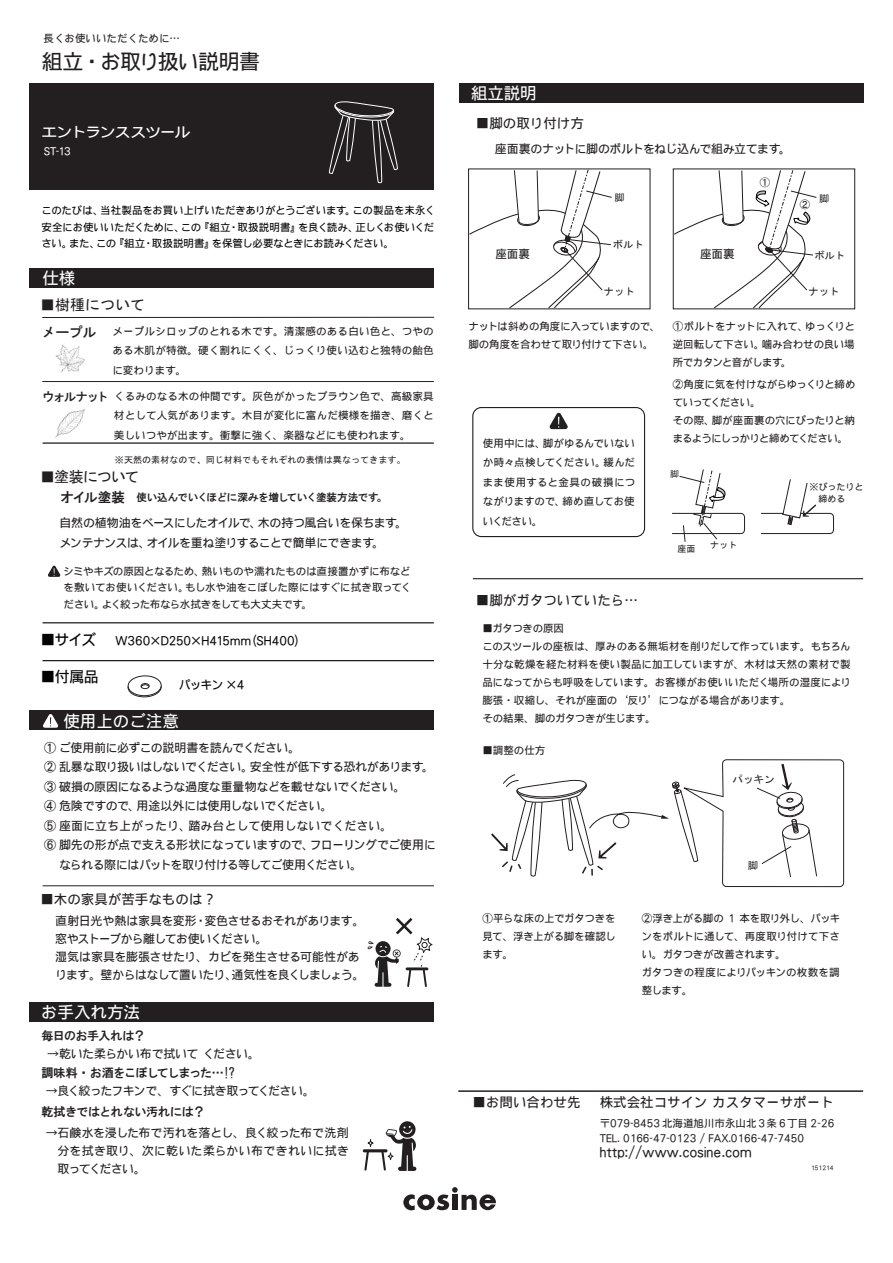
<style>
.page{position:relative;width:893px;height:1263px;background:#fff}
.page>*{position:absolute;margin:0;border:0;box-sizing:border-box;transform-origin:0 0}
.t1{font:21px "DF Gothic P W5 WINP RKSJ H";letter-spacing:-.045em;color:#231f20}
.t2{font:16.5px "DF Gothic P W5 WINP RKSJ H";color:#fff}
.t3{font:15px "MS Gothic";letter-spacing:-.01em;color:#231f20}
.t4{font:15px "DF Gothic P W5 WINP RKSJ H";letter-spacing:-.065em;color:#030303}
.t5{font:14.25px "DF Gothic P W5 WINP RKSJ H";letter-spacing:-.11em;color:#fff;scale:1.16 1}
.t6{font:13.5px "DF Gothic P W5 WINP RKSJ H";color:#231f20}
.t7{font:13.5px "DF Gothic P W5 WINP RKSJ H";letter-spacing:.025em;color:#231f20}
.t8{font:13.5px "HG Gothic E";color:#231f20}
.t9{font:12px/18px "DF Gothic P W5 WINP RKSJ H";letter-spacing:-.04em;color:#231f20}
.t10{font:12px "DF Gothic P W5 WINP RKSJ H";color:#231f20}
.t11{font:12px "DF Gothic P W5 WINP RKSJ H";letter-spacing:-.005em;color:#030303}
.t12{font:12px "DF Gothic P W5 WINP RKSJ H";letter-spacing:-.07em;color:#231f20}
.t13{font:12px "HG Gothic E";letter-spacing:-.04em;color:#231f20}
.t14{font:12px "HG Gothic E";letter-spacing:-.07em;color:#231f20}
.t15{font:11.55px "DF Gothic P W5 WINP RKSJ H";color:#231f20}
.t16{font:10.5px/18px "DF Gothic P W5 WINP RKSJ H";letter-spacing:-.01em;color:#231f20;text-align:justify}
.t17{font:10.5px/16.5px "DF Gothic P W5 WINP RKSJ H";letter-spacing:-.03em;color:#030303;text-align:justify}
.t18{font:10.5px/18px "DF Gothic P W5 WINP RKSJ H";letter-spacing:-.04em;color:#231f20}
.t19{font:10.5px "HG Gothic E";letter-spacing:-.03em;color:#231f20}
.t20{font:10.5px "MS Gothic";color:#231f20}
.t21{font:10.5px "DF Gothic P W5 WINP RKSJ H";color:#fff}
.t22{font:10.2px "MS Gothic";color:#231f20}
.t23{font:9px "MS Gothic";color:#231f20}
.t24{font:9px/12px "DF Gothic P W5 WINP RKSJ H";color:#231f20}
.t25{font:6px "DF Gothic P W5 WINP RKSJ H";color:#231f20}
.s1{font-family:"HG Gothic E";font-size:12px}
</style>
<div class="page">
<svg style="left:367px;top:918px;width:66px;height:69px"></svg>
<div style="left:29px;top:710px;width:404px;height:20px;background:#231f20"></div>
<svg style="left:43px;top:714px;width:15px;height:14px"></svg>
<div style="left:30px;top:268px;width:404px;height:20px;background:#231f20"></div>
<div style="left:459px;top:83px;width:404px;height:20px;background:#231f20"></div>
<div style="left:30px;top:1002px;width:404px;height:20px;background:#231f20"></div>
<svg style="left:403px;top:1187px;width:93px;height:24px"></svg>
<hr style="left:43px;top:885px;width:391px;height:1px;background:#231f20">
<hr style="left:458px;top:1090px;width:405px;height:2px;background:#231f20">
<hr style="left:43px;top:622px;width:391px;height:1px;background:#030303">
<hr style="left:43px;top:442px;width:391px;height:2px;background:#030303">
<hr style="left:43px;top:660px;width:391px;height:1px;background:#030303">
<hr style="left:363px;top:1149px;width:24px;height:3px;background:#231f20;border-radius:2px">
<svg style="left:364px;top:1152px;width:5px;height:18px"></svg>
<div style="left:368px;top:1139px;width:5px;height:8px;border:1px solid #231f20;border-radius:50%"></div>
<svg style="left:381px;top:1121px;width:35px;height:50px"></svg>
<hr style="left:42px;top:317px;width:392px;height:1px;background:#231f20">
<svg style="left:48px;top:566px;width:12px;height:11px"></svg>
<div style="left:30px;top:83px;width:404px;height:107px;background:#231f20"></div>
<svg style="left:550px;top:413px;width:18px;height:16px"></svg>
<hr style="left:473px;top:578px;width:390px;height:1px;background:#231f20">
<svg style="left:761px;top:479px;width:73px;height:55px"></svg>
<svg style="left:127px;top:660px;width:35px;height:38px"></svg>
<svg style="left:672px;top:469px;width:73px;height:73px"></svg>
<div style="left:472px;top:407px;width:173px;height:130px;border:1px solid #231f20;border-radius:9px"></div>
<svg style="left:329px;top:101px;width:69px;height:83px"></svg>
<img style="left:52px;top:409px;width:34px;height:34px">
<img style="left:55px;top:344px;width:30px;height:28px">
<hr style="left:42px;top:381px;width:392px;height:1px;background:#231f20">
<svg style="left:468px;top:169px;width:144px;height:140px"></svg>
<svg style="left:673px;top:169px;width:144px;height:140px"></svg>
<svg style="left:491px;top:759px;width:353px;height:128px"></svg>
<p class="t16" style="left:44px;top:29px;width:138px">長くお使いいただくために…</p>
<h1 class="t1" style="left:42px;top:51px;width:220px">組立・お取り扱い説明書</h1>
<h2 class="t2" style="left:42px;top:122px;width:95px">お昼寝ソファ</h2>
<h3 class="t5" style="left:41px;top:125px;width:130px">エントランススツール</h3>
<p class="t21" style="left:44px;top:146px;width:28px">ST-13</p>
<p class="t17" style="left:41px;top:202px;width:395px">このたびは、当社製品をお買い上げいただきありがとうございます。この製品を末永く安全にお使いいただくために、この『組立・取扱説明書』を良く読み、正しくお使いください。また、この『組立・取扱説明書』を保管し必要なときにお読みください。</p>
<h2 class="t2" style="left:42px;top:270px;width:34px">仕様</h2>
<h3 class="t3" style="left:40px;top:297px;width:107px">■樹種について</h3>
<p class="t8" style="left:42px;top:325px;width:55px">メープル</p>
<p class="t16" style="left:112px;top:321px;width:323px;line-height:19.5px">メープルシロップのとれる木です。清潔感のある白い色と、つやのある木肌が特徴。硬く割れにくく、じっくり使い込むと独特の飴色に変わります。</p>
<p class="t16" style="left:114px;top:386px;width:321px;line-height:19.5px;text-indent:-72px"><span class="s1">ウォルナット</span>くるみのなる木の仲間です。灰色がかったブラウン色で、高級家具材として人気があります。木目が変化に富んだ模様を描き、磨くと美しいつやが出ます。衝撃に強く、楽器などにも使われます。</p>
<p class="t23" style="left:115px;top:456px;width:292px">※天然の素材なので、同じ材料でもそれぞれの表情は異なってきます。</p>
<h3 class="t3" style="left:40px;top:469px;width:101px">■塗装について</h3>
<p class="t19" style="left:137px;top:492px;width:253px">使い込んでいくほどに深みを増していく塗装方法です。</p>
<p class="t8" style="left:60px;top:491px;width:66px">オイル塗装</p>
<p class="t9" style="left:59px;top:513px;width:349px;line-height:19.5px">自然の植物油をベースにしたオイルで、木の持つ風合いを保ちます。メンテナンスは、オイルを重ね塗りすることで簡単にできます。</p>
<p class="t16" style="left:64px;top:563px;width:349px;line-height:16.5px">シミやキズの原因となるため、熱いものや濡れたものは直接置かずに布などを敷いてお使いください。もし水や油をこぼした際にはすぐに拭き取ってください。よく絞った布なら水拭きをしても大丈夫です。</p>
<h3 class="t4" style="left:40px;top:632px;width:57px">■サイズ</h3>
<h3 class="t4" style="left:40px;top:669px;width:60px">■付属品</h3>
<p class="t11" style="left:116px;top:634px;width:192px">W360×D250×H415mm（SH400）</p>
<p class="t11" style="left:179px;top:678px;width:67px">パッキン ×4</p>
<h2 class="t2" style="left:63px;top:712px;width:117px">使用上のご注意</h2>
<p class="t9" style="left:44px;top:738px;width:258px">① ご使用前に必ずこの説明書を読んでください。</p>
<p class="t9" style="left:44px;top:758px;width:391px">② 乱暴な取り扱いはしないでください。安全性が低下する恐れがあります。</p>
<p class="t9" style="left:44px;top:777px;width:363px">③ 破損の原因になるような過度な重量物などを載せないでください。</p>
<p class="t9" style="left:44px;top:797px;width:290px">④ 危険ですので、用途以外には使用しないでください。</p>
<p class="t10" style="left:44px;top:819px;width:350px">⑤ 座面に立ち上がったり、踏み台として使用しないでください。</p>
<p class="t9" style="left:44px;top:836px;width:393px">⑥ 脚先の形が点で支える形状になっていますので、フローリングでご使用に</p>
<p class="t9" style="left:59px;top:855px;width:305px">なられる際にはパットを取り付ける等してご使用ください。</p>
<p class="t6" style="left:40px;top:892px;width:177px">■木の家具が苦手なものは？</p>
<p class="t9" style="left:55px;top:912px;width:311px">直射日光や熱は家具を変形・変色させるおそれがあります。窓やストーブから離してお使いください。<br>湿気は家具を膨張させたり、カビを発生させる可能性があります。壁からはなして置いたり、通気性を良くしましょう。</p>
<h2 class="t2" style="left:41px;top:1004px;width:100px">お手入れ方法</h2>
<p class="t13" style="left:41px;top:1029px;width:106px">毎日のお手入れは？</p>
<p class="t9" style="left:47px;top:1044px;width:215px">→乾いた柔らかい布で拭いて ください。</p>
<p class="t14" style="left:41px;top:1067px;width:195px">調味料・お酒をこぼしてしまった…!?</p>
<p class="t12" style="left:46px;top:1084px;width:271px">→良く絞ったフキンで、すぐに拭き取ってください。</p>
<p class="t13" style="left:41px;top:1105px;width:165px">乾拭きではとれない汚れには？</p>
<p class="t9" style="left:58px;top:1123px;width:293px;text-align:justify;text-indent:-12px">→石鹸水を浸した布で汚れを落とし、良く絞った布で洗剤分を拭き取り、次に乾いた柔らかい布できれいに拭き取ってください。</p>
<h2 class="t2" style="left:471px;top:85px;width:67px">組立説明</h2>
<p class="t6" style="left:476px;top:117px;width:109px">■脚の取り付け方</p>
<p class="t9" style="left:495px;top:139px;width:298px">座面裏のナットに脚のボルトをねじ込んで組み立てます。</p>
<p class="t15" style="left:495px;top:249px;width:36px">座面裏</p>
<p class="t22" style="left:615px;top:192px;width:12px">脚</p>
<p class="t22" style="left:613px;top:239px;width:32px">ボルト</p>
<p class="t22" style="left:604px;top:286px;width:32px">ナット</p>
<p class="t15" style="left:700px;top:249px;width:36px">座面裏</p>
<p class="t22" style="left:760px;top:177px;width:12px">①</p>
<p class="t22" style="left:800px;top:199px;width:12px">②</p>
<p class="t22" style="left:819px;top:193px;width:12px">脚</p>
<p class="t22" style="left:814px;top:250px;width:32px">ボルト</p>
<p class="t22" style="left:809px;top:286px;width:32px">ナット</p>
<p class="t16" style="left:469px;top:317px;width:193px">ナットは斜めの角度に入っていますので、脚の角度を合わせて取り付けて下さい。</p>
<p class="t16" style="left:673px;top:317px;width:184px">①ボルトをナットに入れて、ゆっくりと逆回転して下さい。噛み合わせの良い場所でカタンと音がします。</p>
<p class="t18" style="left:673px;top:376px;width:184px">②角度に気を付けながらゆっくりと締めていってください。<br>その際、脚が座面裏の穴にぴったりと納まるようにしっかりと締めてください。</p>
<p class="t16" style="left:483px;top:433px;width:154px;line-height:19.5px">使用中には、脚がゆるんでいないか時々点検してください。緩んだまま使用すると金具の破損につながりますので、締め直してお使いください。</p>
<p class="t23" style="left:670px;top:469px;width:10px">脚</p>
<p class="t24" style="left:810px;top:480px;width:55px">※ぴったりと　締める</p>
<p class="t6" style="left:476px;top:593px;width:163px">■脚がガタついていたら…</p>
<p class="t23" style="left:677px;top:544px;width:19px">座面</p>
<p class="t23" style="left:710px;top:540px;width:28px">ナット</p>
<p class="t16" style="left:482px;top:619px;width:370px;text-align:left">■ガタつきの原因<br>このスツールの座板は、厚みのある無垢材を削りだして作っています。もちろん十分な乾燥を経た材料を使い製品に加工していますが、木材は天然の素材で製品になってからも呼吸をしています。お客様がお使いいただく場所の湿度により膨張・収縮し、それが座面の‘反り’につながる場合があります。<br>その結果、脚のガタつきが生じます。</p>
<p class="t16" style="left:482px;top:741px;width:75px">■調整の仕方　</p>
<p class="t20" style="left:733px;top:774px;width:43px">パッキン</p>
<p class="t20" style="left:748px;top:859px;width:12px">脚</p>
<p class="t16" style="left:482px;top:909px;width:135px">①平らな床の上でガタつきを見て、浮き上がる脚を確認します。</p>
<p class="t16" style="left:642px;top:909px;width:200px;text-align:left">②浮き上がる脚の 1 本を取り外し、パッキンをボルトに通して、再度取り付けて下さい。ガタつきが改善されます。<br>ガタつきの程度によりパッキンの枚数を調整します。</p>
<p class="t6" style="left:473px;top:1095px;width:109px">■お問い合わせ先</p>
<p class="t6" style="left:600px;top:1095px;width:235px">株式会社コサイン カスタマーサポート</p>
<p class="t16" style="left:600px;top:1115px;width:236px;line-height:15.3px">〒079-8453 北海道旭川市永山北 3条 6丁目 2-26<br>TEL. 0166-47-0123 / FAX.0166-47-7450</p>
<p class="t7" style="left:600px;top:1146px;width:153px">http://www.cosine.com</p>
<p class="t25" style="left:811px;top:1165px;width:24px">151214</p>
</div>
